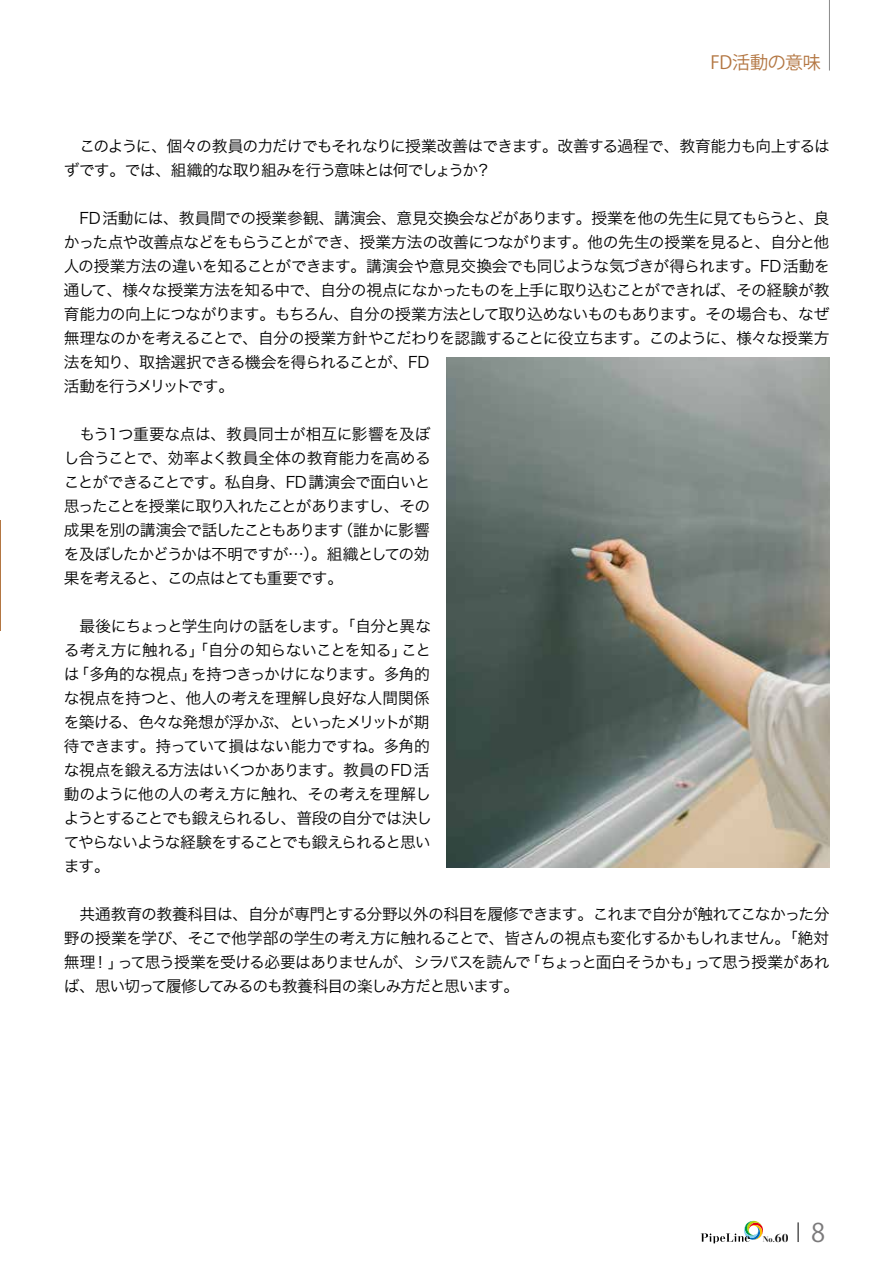
<style>
.page{position:relative;width:893px;height:1263px;background:#fff}
.page>*{position:absolute;margin:0;border:0;box-sizing:border-box;transform-origin:0 0}
.t1{font:25.5px "Koz Go Pro";color:#7b7a7b}
.t2{font:18px "Koz Go Pr 6 N";letter-spacing:-.02em;color:#b37642}
.t3{font:15.75px/24px "Hira Kaku Std N W3";letter-spacing:-.05em;color:#000}
.t4{font:800 7.65px "Kocho Std";color:#000}
.s1{font-size:10.95px}
</style>
<div class="page">
<img style="left:447px;top:358px;width:382px;height:510px">
<hr style="left:0;top:520px;width:1px;height:110px;background:#b37642">
<svg style="left:701px;top:1220px;width:62px;height:23px"></svg>
<svg style="left:798px;top:1222px;width:1px;height:20px"></svg>
<hr style="left:829px;top:0;width:1px;height:71px;background:#898989">
<p class="t2" style="left:711px;top:52px;width:112px">FD活動の意味</p>
<p class="t3" style="left:64px;top:134px;width:767px">　このように、個々の教員の力だけでもそれなりに授業改善はできます。改善する過程で、教育能力も向上するはずです。では、組織的な取り組みを行う意味とは何でしょうか？</p>
<p class="t3" style="left:64px;top:206px;width:767px">　FD活動には、教員間での授業参観、講演会、意見交換会などがあります。授業を他の先生に見てもらうと、良かった点や改善点などをもらうことができ、授業方法の改善につながります。他の先生の授業を見ると、自分と他人の授業方法の違いを知ることができます。講演会や意見交換会でも同じような気づきが得られます。FD活動を通して、様々な授業方法を知る中で、自分の視点になかったものを上手に取り込むことができれば、その経験が教育能力の向上につながります。もちろん、自分の授業方法として取り込めないものもあります。その場合も、なぜ無理なのかを考えることで、自分の授業方針やこだわりを認識することに役立ちます。このように、様々な授業方法を知り、取捨選択できる機会を得られることが、FD<br>活動を行うメリットです。</p>
<p class="t3" style="left:64px;top:422px;width:369px;text-align:justify">　もう１つ重要な点は、教員同士が相互に影響を及ぼし合うことで、効率よく教員全体の教育能力を高めることができることです。私自身、FD講演会で面白いと思ったことを授業に取り入れたことがありますし、その成果を別の講演会で話したこともあります（誰かに影響を及ぼしたかどうかは不明ですが…）。組織としての効果を考えると、この点はとても重要です。</p>
<p class="t3" style="left:64px;top:614px;width:370px">　最後にちょっと学生向けの話をします。「自分と異なる考え方に触れる」「自分の知らないことを知る」ことは「多角的な視点」を持つきっかけになります。多角的な視点を持つと、他人の考えを理解し良好な人間関係を築ける、色々な発想が浮かぶ、といったメリットが期待できます。持っていて損はない能力ですね。多角的な視点を鍛える方法はいくつかあります。教員のFD 活動のように他の人の考え方に触れ、その考えを理解しようとすることでも鍛えられるし、普段の自分では決してやらないような経験をすることでも鍛えられると思います。</p>
<p class="t3" style="left:64px;top:902px;width:767px;text-align:justify">　共通教育の教養科目は、自分が専門とする分野以外の科目を履修できます。これまで自分が触れてこなかった分野の授業を学び、そこで他学部の学生の考え方に触れることで、皆さんの視点も変化するかもしれません。「絶対無理！」って思う授業を受ける必要はありませんが、シラバスを読んで「ちょっと面白そうかも」って思う授業があれば、思い切って履修してみるのも教養科目の楽しみ方だと思います。</p>
<p class="t4" style="left:763px;top:1232px;width:27px">No.<span class="s1">60</span></p>
<h1 class="t1" style="left:811px;top:1216px;width:16px">8</h1>
</div>
